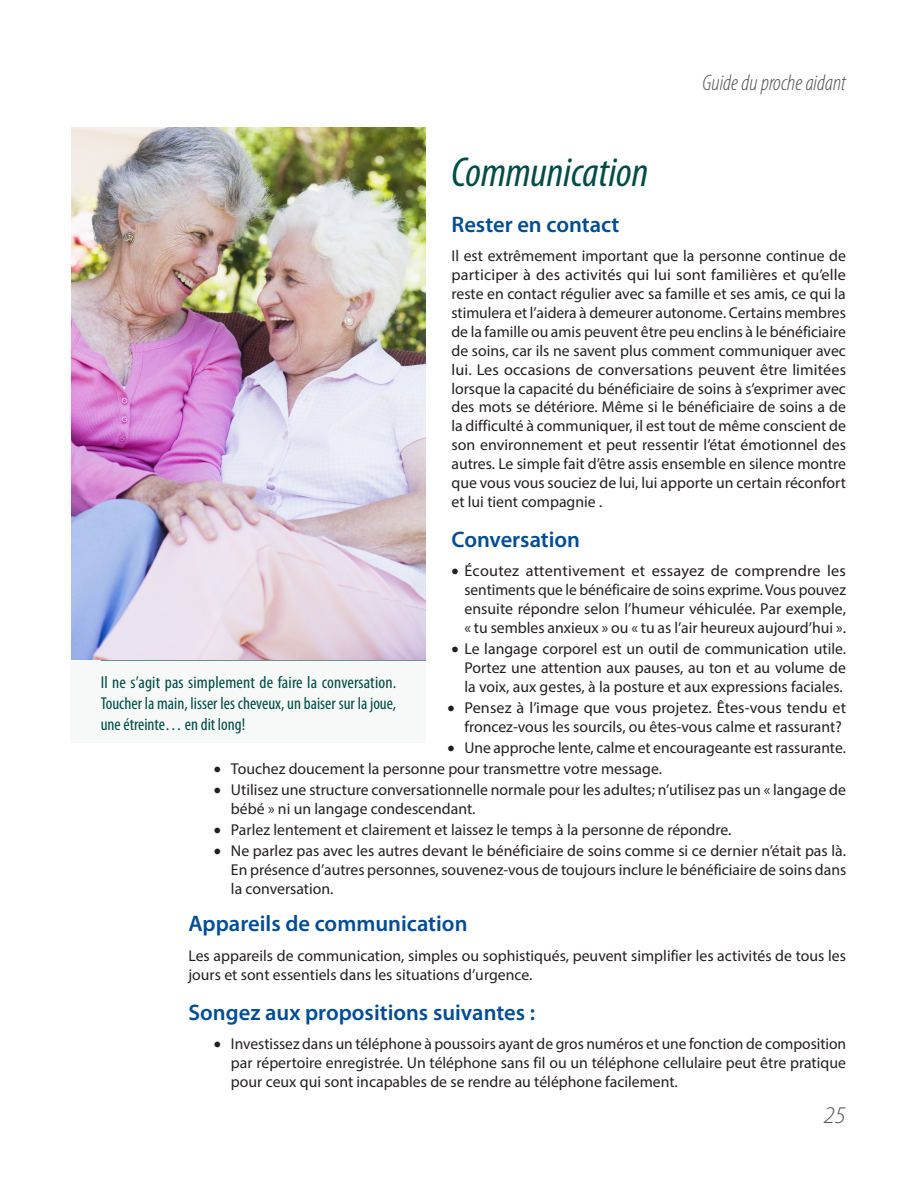
<style>
.page{position:relative;width:918px;height:1188px;background:#fff}
.page>*{position:absolute;margin:0;border:0;box-sizing:border-box;transform-origin:0 0}
.entête{font:italic condensed 42px "Myriad Pro";color:#004c46}
.t1{font:italic 300 24px "Myriad Pro";color:#504d4e}
.entête_2{font:600 22.5px "Myriad Pro";color:#004c97}
.t2{font:italic 300 condensed 22.5px "Myriad Pro";color:#504d4e}
.texte_tableau{font:condensed 17.25px/20.7px "Myriad Pro";color:#004c46;text-align:justify}
.texte{font:15.75px/18.9px "Myriad Pro";color:#231f20;text-align:justify}
</style>
<div class="page">
<div style="left:71px;top:659px;width:355px;height:84px;background:#f6f9f8"></div>
<hr style="left:101px;top:658px;width:325px;height:3px;background:#4e7e78">
<img style="left:71px;top:128px;width:355px;height:531px">
<h3 class="t2" style="left:702px;top:71px;width:145px">Guide du proche aidant</h3>
<p class="entête" style="left:451px;top:149px;width:198px">Communication</p>
<p class="entête_2" style="left:451px;top:210px;width:170px">Rester en contact</p>
<p class="texte" style="left:451px;top:246px;width:396px">Il est extrêmement important que la personne continue de participer à des activités qui lui sont familières et qu’elle reste en contact régulier avec sa famille et ses amis, ce qui la stimulera et l’aidera à demeurer autonome. Certains membres de la famille ou amis peuvent être peu enclins à le bénéficiaire de soins, car ils ne savent plus comment communiquer avec lui. Les occasions de conversations peuvent être limitées lorsque la capacité du bénéficiaire de soins à s’exprimer avec des mots se détériore. Même si le bénéficiaire de soins a de la difficulté à communiquer, il est tout de même conscient de son environnement et peut ressentir l’état émotionnel des autres. Le simple fait d’être assis ensemble en silence montre que vous vous souciez de lui, lui apporte un certain réconfort et lui tient compagnie .</p>
<p class="entête_2" style="left:451px;top:525px;width:130px">Conversation</p>
<p class="texte" style="left:464px;top:561px;width:383px;text-indent:-13px">• Écoutez attentivement et essayez de comprendre les sentiments que le bénéficaire de soins exprime. Vous pouvez ensuite répondre selon l’humeur véhiculée. Par exemple, « tu sembles anxieux » ou « tu as l’air heureux aujourd’hui ».</p>
<p class="texte" style="left:464px;top:639px;width:383px;text-indent:-13px">• Le langage corporel est un outil de communication utile.<br>Portez une attention aux pauses, au ton et au volume de la voix, aux gestes, à la posture et aux expressions faciales.</p>
<p class="texte" style="left:447px;top:698px;width:400px;text-align:right">• Pensez à l’image que vous projetez. Êtes-vous tendu et froncez-vous les sourcils, ou êtes-vous calme et rassurant?</p>
<p class="texte" style="left:447px;top:738px;width:399px">• Une approche lente, calme et encourageante est rassurante.</p>
<p class="texte" style="left:214px;top:759px;width:448px">• Touchez doucement la personne pour transmettre votre message.</p>
<p class="texte" style="left:231px;top:780px;width:616px;text-indent:-17px">• Utilisez une structure conversationnelle normale pour les adultes; n’utilisez pas un « langage de bébé » ni un langage condescendant.</p>
<p class="texte" style="left:214px;top:820px;width:518px">• Parlez lentement et clairement et laissez le temps à la personne de répondre.</p>
<p class="texte" style="left:231px;top:841px;width:617px;text-indent:-17px">• Ne parlez pas avec les autres devant le bénéficiaire de soins comme si ce dernier n’était pas là.<br>En présence d’autres personnes, souvenez-vous de toujours inclure le bénéficiaire de soins dans la conversation.</p>
<p class="entête_2" style="left:188px;top:909px;width:281px">Appareils de communication</p>
<p class="texte" style="left:188px;top:946px;width:659px">Les appareils de communication, simples ou sophistiqués, peuvent simplifier les activités de tous les jours et sont essentiels dans les situations d’urgence.</p>
<p class="entête_2" style="left:188px;top:998px;width:348px">Songez aux propositions suivantes :</p>
<p class="texte" style="left:231px;top:1034px;width:617px;text-indent:-17px">• Investissez dans un téléphone à poussoirs ayant de gros numéros et une fonction de composition par répertoire enregistrée. Un téléphone sans fil ou un téléphone cellulaire peut être pratique pour ceux qui sont incapables de se rendre au téléphone facilement.</p>
<p class="texte_tableau" style="left:101px;top:673px;width:297px">Il ne s’agit pas simplement de faire la conversation.<br>Toucher la main, lisser les cheveux, un baiser sur la joue, une étreinte… en dit long!</p>
<h2 class="t1" style="left:824px;top:1100px;width:24px">25</h2>
</div>
